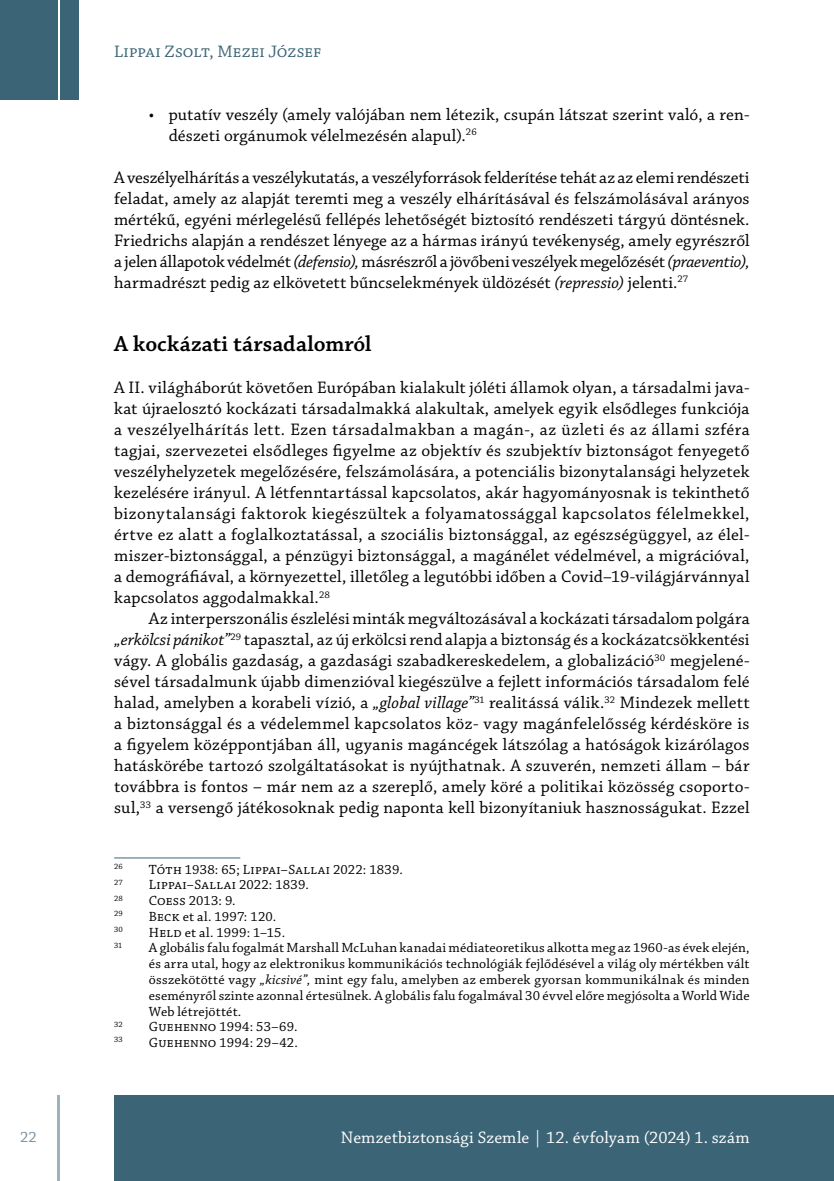
<style>
.page{position:relative;width:834px;height:1181px;background:#fff}
.page>*{position:absolute;margin:0;border:0;box-sizing:border-box;transform-origin:0 0}
.t1{font:600 22.75px "Chaparral Pro";letter-spacing:.005em;color:#000}
.t2{font:17.5px/21px "Chaparral Pro";letter-spacing:.01em;color:#000;text-align:justify}
.t3{font:17.5px "Chaparral Pro";color:#fff}
.t4{font:17.5px "Chaparral Pro";letter-spacing:.005em;color:#3b6476}
.t5{font:15.75px "Chaparral Pro";color:#778c9b}
.t6{font:14px/15.8px "Chaparral Pro";letter-spacing:.015em;color:#000;text-align:justify}
.t7{font:8.22px "Chaparral Pro";letter-spacing:.02em;color:#000}
.s1{font-style:italic}
</style>
<div class="page">
<hr style="left:57px;top:1095px;width:3px;height:86px;background:#3b6476">
<div style="left:114px;top:1095px;width:719px;height:86px;background:#3b6476"></div>
<div style="left:0;top:0;width:57px;height:99px;background:#3b6476"></div>
<div style="left:60px;top:0;width:18px;height:99px;background:#3b6476"></div>
<hr style="left:114px;top:857px;width:126px;height:1px;background:#3b6476">
<p class="t4" style="left:114px;top:42px;width:209px">Lippai Zsolt, Mezei József</p>
<p class="t2" style="left:169px;top:105px;width:582px;text-indent:-20px">• putatív veszély (amely valójában nem létezik, csupán látszat szerint való, a ren&shy;dészeti orgánumok vélelmezésén alapul).<sup>26</sup></p>
<p class="t2" style="left:114px;top:168px;width:637px">A veszélyelhárítás a veszélykutatás, a veszélyforrások felderítése tehát az az elemi rendészeti feladat, amely az alapját teremti meg a veszély elhárításával és felszámolásával arányos mértékű, egyéni mérlegelésű fellépés lehetőségét biztosító rendészeti tárgyú döntésnek.<br>Friedrichs alapján a rendészet lényege az a hármas irányú tevékenység, amely egyrészről a jelen állapotok védelmét <span class="s1">(defensio),</span> másrészről a jövőbeni veszélyek megelőzését <span class="s1">(praeventio), </span>harmadrészt pedig az elkövetett bűncselekmények üldözését <span class="s1">(repressio)</span> jelenti.<sup>27</sup></p>
<h1 class="t1" style="left:114px;top:331px;width:259px">A kockázati társadalomról</h1>
<p class="t2" style="left:114px;top:378px;width:637px">A II. világháborút követően Európában kialakult jóléti államok olyan, a társadalmi java&shy;kat újraelosztó kockázati társadalmakká alakultak, amelyek egyik elsődleges funkciója a veszélyelhárítás lett. Ezen társadalmakban a magán-, az üzleti és az állami szféra tagjai, szervezetei elsődleges figyelme az objektív és szubjektív biztonságot fenyegető veszélyhelyzetek megelőzésére, felszámolására, a potenciális bizonytalansági helyzetek kezelésére irányul. A létfenntartással kapcsolatos, akár hagyományosnak is tekinthető bizonytalansági faktorok kiegészültek a folyamatossággal kapcsolatos félelmekkel, értve ez alatt a foglalkoztatással, a szociális biztonsággal, az egészségüggyel, az élel&shy;miszer-biztonsággal, a pénzügyi biztonsággal, a magánélet védelmével, a migrációval, a demográfiával, a környezettel, illetőleg a legutóbbi időben a Covid–19-világjárvánnyal kapcsolatos aggodalmakkal.<sup>28</sup></p>
<p class="t2" style="left:114px;top:609px;width:637px;text-indent:35px">Az interperszonális észlelési minták megváltozásával a kockázati társadalom polgára <span class="s1">„erkölcsi pánikot”</span><sup>29</sup> tapasztal, az új erkölcsi rend alapja a biztonság és a kockázatcsökkentési vágy. A globális gazdaság, a gazdasági szabadkereskedelem, a globalizáció<sup>30</sup> megjelené&shy;sével társadalmunk újabb dimenzióval kiegészülve a fejlett információs társadalom felé halad, amelyben a korabeli vízió, a <span class="s1">„global village”</span><sup>31</sup> realitássá válik.<sup>32</sup> Mindezek mellett a biztonsággal és a védelemmel kapcsolatos köz- vagy magánfelelősség kérdésköre is a figyelem középpontjában áll, ugyanis magáncégek látszólag a hatóságok kizárólagos hatáskörébe tartozó szolgáltatásokat is nyújthatnak. A szuverén, nemzeti állam – bár továbbra is fontos – már nem az a szereplő, amely köré a politikai közösség csoporto&shy;sul,<sup>33</sup> a versengő játékosoknak pedig naponta kell bizonyítaniuk hasznosságukat. Ezzel</p>
<p class="t7" style="left:114px;top:862px;width:10px">26</p>
<p class="t6" style="left:149px;top:862px;width:255px">Tóth 1938: 65; Lippai–Sallai 2022: 1839.</p>
<p class="t7" style="left:114px;top:877px;width:10px">27</p>
<p class="t6" style="left:149px;top:877px;width:161px">Lippai–Sallai 2022: 1839.</p>
<p class="t7" style="left:114px;top:893px;width:10px">28</p>
<p class="t6" style="left:149px;top:893px;width:88px">Coess 2013: 9.</p>
<p class="t7" style="left:114px;top:909px;width:10px">29</p>
<p class="t6" style="left:149px;top:909px;width:129px">Beck et al. 1997: 120.</p>
<p class="t7" style="left:114px;top:925px;width:10px">30</p>
<p class="t6" style="left:149px;top:925px;width:138px">Held et al. 1999: 1–15.</p>
<p class="t7" style="left:114px;top:940px;width:10px">31</p>
<p class="t6" style="left:149px;top:940px;width:602px">A globális falu fogalmát Marshall McLuhan kanadai médiateoretikus alkotta meg az 1960-as évek elején, és arra utal, hogy az elektronikus kommunikációs technológiák fejlődésével a világ oly mértékben vált összekötötté vagy <span class="s1">„kicsivé”,</span> mint egy falu, amelyben az emberek gyorsan kommunikálnak és minden eseményről szinte azonnal értesülnek. A globális falu fogalmával 30 évvel előre megjósolta a World Wide Web létrejöttét.</p>
<p class="t7" style="left:114px;top:1019px;width:10px">32</p>
<p class="t6" style="left:149px;top:1019px;width:150px">Guehenno 1994: 53–69.</p>
<p class="t7" style="left:114px;top:1035px;width:10px">33</p>
<p class="t6" style="left:149px;top:1035px;width:150px">Guehenno 1994: 29–42.</p>
<p class="t5" style="left:20px;top:1128px;width:18px">22</p>
<p class="t3" style="left:341px;top:1127px;width:410px">Nemzetbiztonsági Szemle | 12. évfolyam (2024) 1. szám</p>
</div>
